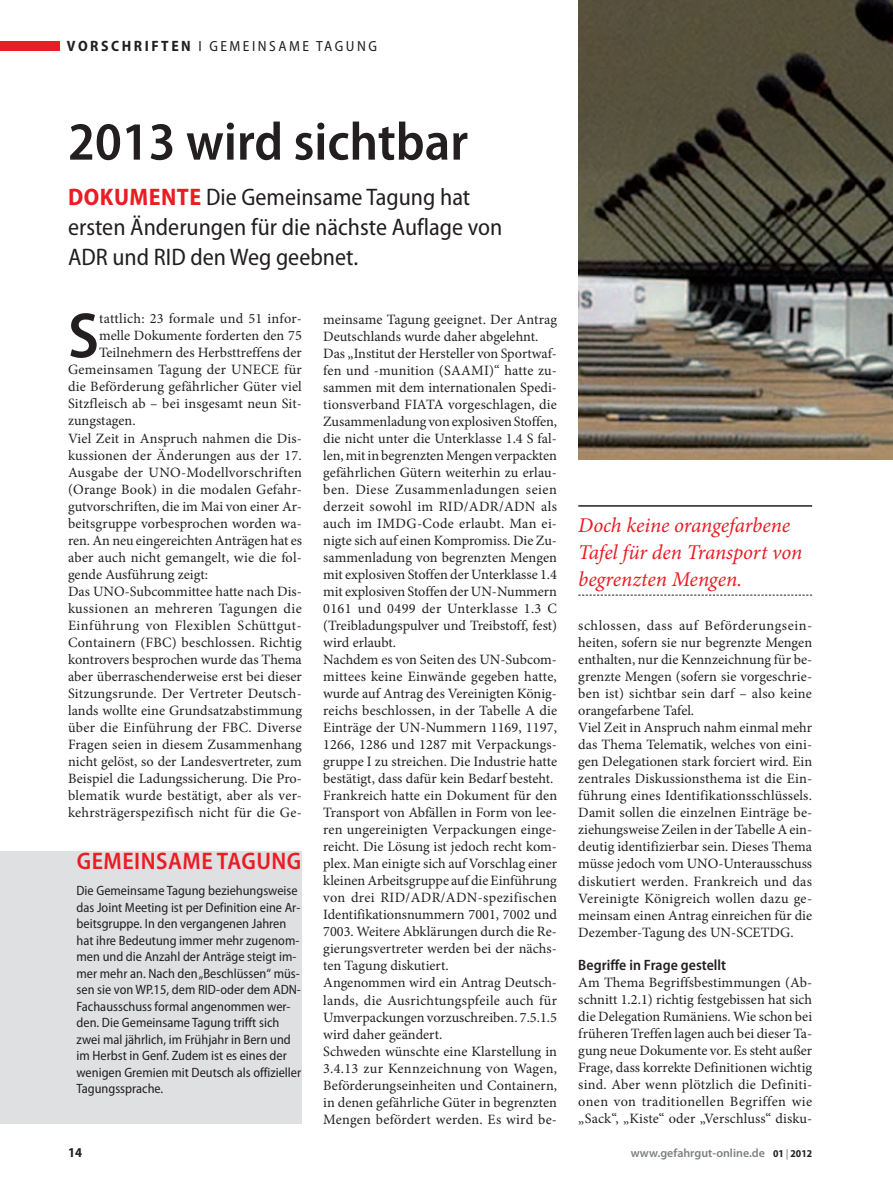
<style>
.page{position:relative;width:893px;height:1187px;background:#fff}
.page>*{position:absolute;margin:0;border:0;box-sizing:border-box;transform-origin:0 0}
.t1{font:600 semi-condensed 64.65px "Myriad Pro";color:#231f20}
.t2{font:600 semi-condensed 54px "Myriad Pro";color:#231f20}
.t3{font:semi-condensed 24px/30px "Myriad Pro";color:#231f20}
.t4{font:600 semi-condensed 24px "Myriad Pro";letter-spacing:.02em;color:#e91d23}
.t5{font:italic 21px/27px "Minion Pro";letter-spacing:-.005em;color:#e91d23}
.t6{font:600 semi-condensed 15px "Myriad Pro";color:#231f20}
.t7{font:semi-condensed 14.7px "Myriad Pro";letter-spacing:.17em;color:#231f20}
.t8{font:14.25px/17px "Minion Pro";letter-spacing:.005em;color:#231f20}
.t9{font:14.25px "Minion Pro";letter-spacing:.025em;color:#231f20}
.t10{font:14.25px "Minion Pro";letter-spacing:.035em;color:#231f20}
.t11{font:semi-condensed 13.5px/16.5px "Myriad Pro";color:#231f20}
.t12{font:700 semi-condensed 13.5px "Myriad Pro";color:#231f20}
.t13{font:600 12px "Myriad Pro";color:#7e8082}
.s1{font-weight:700;font-size:15px}
.s2{font-weight:700;color:#e91d23}
.s3{font-weight:700;font-stretch:semi-condensed;font-size:10.5px;color:#231f20}
.s4{font-weight:300;font-size:10.5px;color:#231f20}
</style>
<div class="page">
<div style="left:0;top:41px;width:60px;height:10px;background:#e91d23"></div>
<hr style="left:578px;top:505px;width:234px;height:1px;background:#231f20">
<svg style="left:578px;top:594px;width:234px;height:1px"></svg>
<div style="left:0;top:850px;width:302px;height:273px;background:#dfe0e2"></div>
<img style="left:578px;top:0;width:315px;height:459px">
<p class="t7" style="left:67px;top:38px;width:301px"><span class="s1">VORSCHRIFTEN</span> i Gemein sam e Tag ung</p>
<h2 class="t2" style="left:68px;top:112px;width:402px">2013 wird sichtbar</h2>
<h3 class="t3" style="left:68px;top:183px;width:436px"><span class="s2">DOKUMENTE</span> Die Gemeinsame Tagung hat ersten Änderungen für die nächste Auflage von<br>ADR und RID den Weg geebnet.</h3>
<h1 class="t1" style="left:68px;top:300px;width:32px">S</h1>
<p class="t8" style="left:99px;top:310px;width:204px">tattlich: 23 formale und 51 infor-</p>
<p class="t8" style="left:99px;top:327px;width:204px">melle Dokumente forderten den 75</p>
<p class="t8" style="left:99px;top:344px;width:204px">Teilnehmern des Herbsttreffens der</p>
<p class="t8" style="left:68px;top:361px;width:235px">Gemeinsamen Tagung der UNECE für</p>
<p class="t8" style="left:68px;top:378px;width:235px">die Beförderung gefährlicher Güter viel</p>
<p class="t8" style="left:68px;top:395px;width:235px">Sitzfleisch ab – bei insgesamt neun Sit-</p>
<p class="t8" style="left:68px;top:412px;width:69px">zungstagen.</p>
<p class="t8" style="left:68px;top:429px;width:235px">Viel Zeit in Anspruch nahmen die Dis-</p>
<p class="t8" style="left:68px;top:446px;width:235px">kussionen der Änderungen aus der 17.</p>
<p class="t9" style="left:68px;top:462px;width:235px">Ausgabe der UNO-Modellvorschriften</p>
<p class="t8" style="left:68px;top:480px;width:235px">(Orange Book) in die modalen Gefahr-</p>
<p class="t8" style="left:68px;top:497px;width:235px">gutvorschriften, die im Mai von einer Ar-</p>
<p class="t8" style="left:68px;top:514px;width:235px">beitsgruppe vorbesprochen worden wa-</p>
<p class="t8" style="left:68px;top:531px;width:235px">ren. An neu eingereichten Anträgen hat es</p>
<p class="t8" style="left:68px;top:548px;width:235px">aber auch nicht gemangelt, wie die fol-</p>
<p class="t8" style="left:68px;top:565px;width:142px">gende Ausführung zeigt:</p>
<p class="t8" style="left:68px;top:582px;width:235px">Das UNO-Subcommittee hatte nach Dis-</p>
<p class="t9" style="left:68px;top:598px;width:235px">kussionen an mehreren Tagungen die</p>
<p class="t10" style="left:68px;top:615px;width:235px">Einführung von Flexiblen Schüttgut-</p>
<p class="t8" style="left:68px;top:633px;width:235px">Containern (FBC) beschlossen. Richtig</p>
<p class="t8" style="left:68px;top:650px;width:235px">kontrovers besprochen wurde das Thema</p>
<p class="t8" style="left:68px;top:667px;width:235px">aber überraschenderweise erst bei dieser</p>
<p class="t8" style="left:68px;top:685px;width:235px">Sitzungsrunde. Der Vertreter Deutsch-</p>
<p class="t8" style="left:68px;top:702px;width:236px">lands wollte eine Grundsatzabstimmung</p>
<p class="t8" style="left:68px;top:719px;width:235px">über die Einführung der FBC. Diverse</p>
<p class="t8" style="left:68px;top:736px;width:235px">Fragen seien in diesem Zusammenhang</p>
<p class="t8" style="left:68px;top:753px;width:235px">nicht gelöst, so der Landesvertreter, zum</p>
<p class="t8" style="left:68px;top:770px;width:235px">Beispiel die Ladungssicherung. Die Pro-</p>
<p class="t8" style="left:68px;top:787px;width:235px">blematik wurde bestätigt, aber als ver-</p>
<p class="t8" style="left:68px;top:804px;width:235px">kehrsträgerspezifisch nicht für die Ge-</p>
<h3 class="t4" style="left:77px;top:847px;width:224px">Gemeinsame Tagung</h3>
<p class="t11" style="left:77px;top:882px;width:226px">Die Gemeinsame Tagung beziehungsweise das Joint Meeting ist per Definition eine Ar&shy;beitsgruppe. In den vergangenen Jahren hat ihre Bedeutung immer mehr zugenom&shy;men und die Anzahl der Anträge steigt im&shy;mer mehr an. Nach den „Beschlüssen“ müs&shy;sen sie von WP.15, dem RID-oder dem ADN-Fachausschuss formal angenommen wer&shy;den. Die Gemeinsame Tagung trifft sich zwei mal jährlich, im Frühjahr in Bern und im Herbst in Genf. Zudem ist es eines der wenigen Gremien mit Deutsch als offizieller Tagungssprache.</p>
<p class="t12" style="left:68px;top:1144px;width:15px">14</p>
<p class="t8" style="left:323px;top:310px;width:235px">meinsame Tagung geeignet. Der Antrag Deutschlands wurde daher abgelehnt.<br>Das „Institut der Hersteller von Sportwaf&shy;fen und -munition (SAAMI)“ hatte zu&shy;sammen mit dem internationalen Spedi&shy;tionsverband FIATA vorgeschlagen, die Zusammenladung von explosiven Stoffen, die nicht unter die Unterklasse 1.4 S fal&shy;len, mit in begrenzten Mengen verpackten gefährlichen Gütern weiterhin zu erlau&shy;ben. Diese Zusammenladungen seien derzeit sowohl im RID/ADR/ADN als auch im IMDG-Code erlaubt. Man ei&shy;nigte sich auf einen Kompromiss. Die Zu&shy;sammenladung von begrenzten Mengen mit explosiven Stoffen der Unterklasse 1.4 mit explosiven Stoffen der UN-Nummern 0161 und 0499 der Unterklasse 1.3 C (Treibladungspulver und Treibstoff, fest) wird erlaubt.<br>Nachdem es von Seiten des UN-Subcom&shy;mittees keine Einwände gegeben hatte, wurde auf Antrag des Vereinigten König&shy;reichs beschlossen, in der Tabelle A die Einträge der UN-Nummern 1169, 1197, 1266, 1286 und 1287 mit Verpackungs&shy;gruppe I zu streichen. Die Industrie hatte bestätigt, dass dafür kein Bedarf besteht.<br>Frankreich hatte ein Dokument für den Transport von Abfällen in Form von lee&shy;ren ungereinigten Verpackungen einge&shy;reicht. Die Lösung ist jedoch recht kom&shy;plex. Man einigte sich auf Vorschlag einer kleinen Arbeitsgruppe auf die Einführung von drei RID/ADR/ADN-spezifischen Identifikationsnummern 7001, 7002 und 7003. Weitere Abklärungen durch die Re&shy;gierungsvertreter werden bei der nächs&shy;ten Tagung diskutiert.<br>Angenommen wird ein Antrag Deutsch&shy;lands, die Ausrichtungspfeile auch für Umverpackungen vorzuschreiben. 7.5.1.5 wird daher geändert.<br>Schweden wünschte eine Klarstellung in 3.4.13 zur Kennzeichnung von Wagen, Beförderungseinheiten und Containern, in denen gefährliche Güter in begrenzten Mengen befördert werden. Es wird be-</p>
<h3 class="t5" style="left:578px;top:512px;width:226px">Doch keine orangefarbene<br>Tafel für den Transport von begrenzten Mengen.</h3>
<p class="t8" style="left:578px;top:617px;width:235px">schlossen, dass auf Beförderungsein&shy;heiten, sofern sie nur begrenzte Mengen enthalten, nur die Kennzeichnung für be&shy;grenzte Mengen (sofern sie vorgeschrie&shy;ben ist) sichtbar sein darf – also keine orangefarbene Tafel.<br>Viel Zeit in Anspruch nahm einmal mehr das Thema Telematik, welches von eini&shy;gen Delegationen stark forciert wird. Ein zentrales Diskussionsthema ist die Ein&shy;führung eines Identifikationsschlüssels.<br>Damit sollen die einzelnen Einträge be&shy;ziehungsweise Zeilen in der Tabelle A ein&shy;deutig identifizierbar sein. Dieses Thema müsse jedoch vom UNO-Unterausschuss diskutiert werden. Frankreich und das Vereinigte Königreich wollen dazu ge&shy;meinsam einen Antrag einreichen für die Dezember-Tagung des UN-SCETDG.</p>
<p class="t6" style="left:578px;top:956px;width:149px">Begriffe in Frage gestellt</p>
<p class="t8" style="left:578px;top:973px;width:235px;text-align:justify">Am Thema Begriffsbestimmungen (Ab&shy;schnitt 1.2.1) richtig festgebissen hat sich die Delegation Rumäniens. Wie schon bei früheren Treffen lagen auch bei dieser Ta&shy;gung neue Dokumente vor. Es steht außer Frage, dass korrekte Definitionen wichtig sind. Aber wenn plötzlich die Definiti&shy;onen von traditionellen Begriffen wie „Sack“, „Kiste“ oder „Verschluss“ disku-</p>
<p class="t13" style="left:631px;top:1145px;width:183px">www.gefahrgut-online.de <span class="s3">01</span> <span class="s4">|</span> <span class="s3">2012</span></p>
</div>
